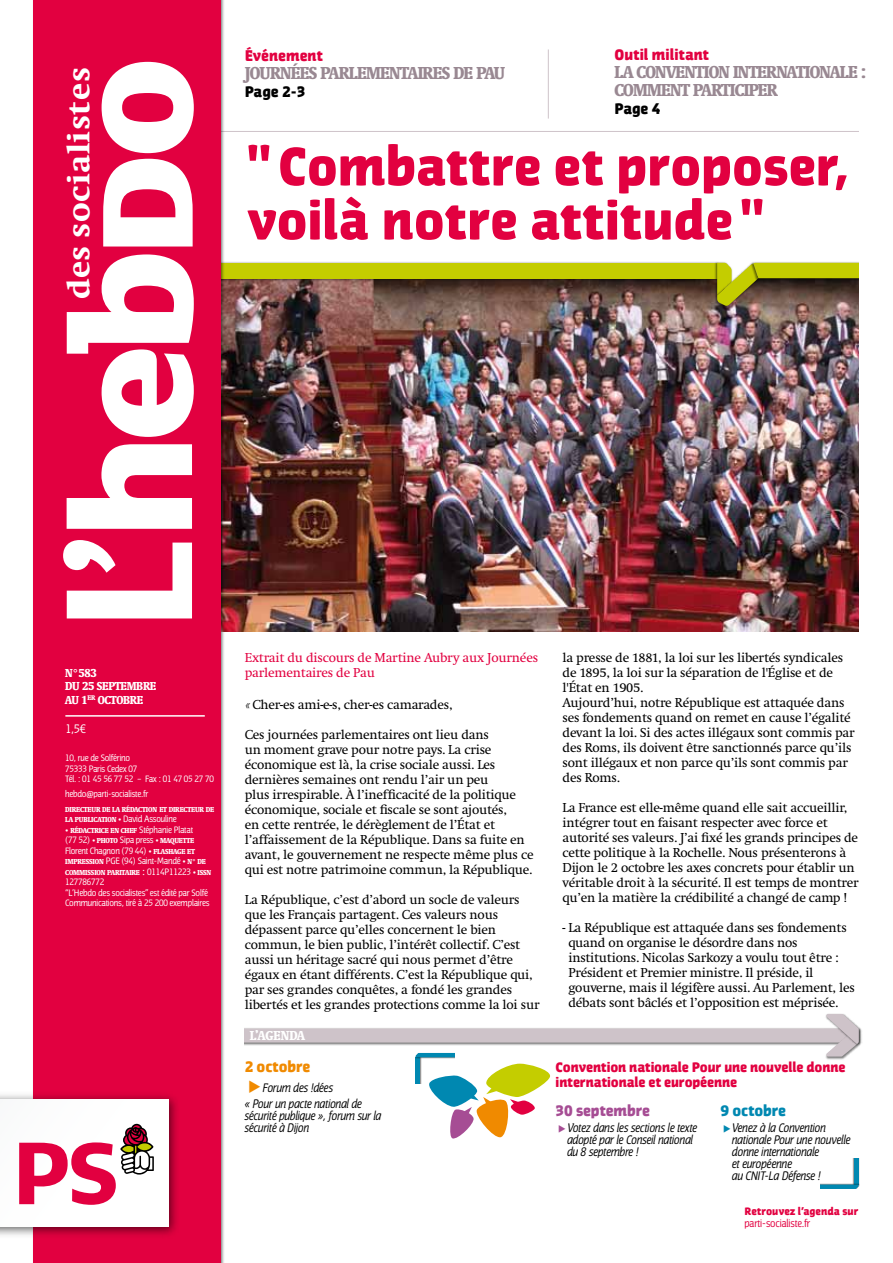
<style>
.page{position:relative;width:893px;height:1263px;background:#fff}
.page>*{position:absolute;margin:0;border:0;box-sizing:border-box;transform-origin:0 0}
.t1{font:900 52.5px/54px "Typo";color:#e20040}
.t2{font:800 32.55px "Swift";letter-spacing:.02em;color:#fff}
.t3{font:700 condensed 18px/18px "Swift";letter-spacing:-.04em;color:#998892}
.t4{font:900 15px "Typo";color:#e20040}
.t5{font:900 15px "Typo";color:#000}
.t6{font:900 15px "Typo";letter-spacing:-.01em;color:#a64d94}
.t7{font:900 15px "Typo";letter-spacing:-.01em;color:#f08a00}
.t8{font:900 15px "Typo";letter-spacing:-.01em;color:#0088b1}
.t9{font:13.5px/15px "Swift";letter-spacing:-.015em;color:#000}
.t10{font:900 13.5px/15px "Typo";letter-spacing:-.01em;color:#e20040}
.t11{font:13.5px/15px "Swift";letter-spacing:-.015em;color:#e20040}
.t12{font:700 condensed 13.5px "Swift";color:#fff}
.t13{font:italic 12px/12px "Typo";letter-spacing:-.01em;color:#000}
.t14{font:700 condensed 12px/13.5px "Swift";letter-spacing:-.025em;color:#fff}
.t15{font:12px "Typo";color:#fff}
.t16{font:900 10.5px "Typo";color:#e20040}
.t17{font:10.5px "Typo";letter-spacing:-.01em;color:#e20040}
.t18{font:9px/10.5px "Typo";letter-spacing:-.02em;color:#fff}
.t19{font:700 condensed 7.5px "Swift";letter-spacing:-.02em;color:#fff}
.s1{font-family:"Swift";font-weight:700;font-stretch:condensed;font-size:7.5px}
.s2{font-weight:400;font-stretch:normal;font-size:10.5px}
.s3{font-family:"Typo";font-weight:400;font-stretch:normal;font-size:9px}
.s4{font-style:italic}
.s5{color:#f08a00}
.s6{color:#0088b1}
.s7{color:#a64d94}
</style>
<div class="page">
<img style="left:226px;top:282px;width:633px;height:349px">
<img style="left:226px;top:262px;width:488px;height:20px">
<div style="left:63px;top:263px;width:654px;height:15px;background:#c4cd00"></div>
<img style="left:714px;top:262px;width:46px;height:48px">
<svg style="left:717px;top:263px;width:142px;height:43px;background:#8a8327"></svg>
<hr style="left:51px;top:131px;width:808px;height:1px;background:#cec3c9">
<hr style="left:548px;top:49px;width:1px;height:70px;background:#cec3c9">
<img style="left:33px;top:0;width:193px;height:1263px">
<div style="left:34px;top:0;width:187px;height:1263px;background:#e20040"></div>
<img style="left:0;top:1089px;width:177px;height:152px">
<svg style="left:0;top:1099px;width:169px;height:127px"></svg>
<svg style="left:67px;top:444px;width:125px;height:85px"></svg>
<svg style="left:63px;top:540px;width:129px;height:78px"></svg>
<svg style="left:67px;top:254px;width:127px;height:183px"></svg>
<svg style="left:102px;top:62px;width:92px;height:91px"></svg>
<svg style="left:103px;top:159px;width:90px;height:87px"></svg>
<hr style="left:65px;top:715px;width:140px;height:2px;background:#fff">
<img style="left:825px;top:1057px;width:21px;height:3px">
<img style="left:828px;top:1013px;width:34px;height:33px">
<svg style="left:429px;top:1064px;width:121px;height:75px"></svg>
<img style="left:415px;top:1058px;width:6px;height:25px">
<hr style="left:416px;top:1057px;width:4px;height:26px;background:#0088b1">
<img style="left:415px;top:1057px;width:39px;height:1px">
<svg style="left:245px;top:1014px;width:614px;height:43px"></svg>
<img style="left:853px;top:1158px;width:6px;height:25px">
<hr style="left:854px;top:1158px;width:4px;height:26px;background:#0088b1">
<img style="left:820px;top:1183px;width:39px;height:4px">
<svg style="left:820px;top:1184px;width:38px;height:5px"></svg>
<h2 class="t2" style="left:61px;top:299px;width:233px;rotate:-90deg">des socialistes</h2>
<p class="t4" style="left:245px;top:47px;width:80px">Événement</p>
<h3 class="t3" style="left:245px;top:64px;width:262px">JOURNÉES PARLEMENTAIRES DE PAU</h3>
<p class="t5" style="left:245px;top:83px;width:62px">Page 2-3</p>
<p class="t4" style="left:614px;top:45px;width:96px">Outil militant</p>
<h3 class="t3" style="left:614px;top:63px;width:253px">LA CONVENTION INTERNATIONALE :<br>COMMENT PARTICIPER</h3>
<p class="t5" style="left:614px;top:99px;width:48px">Page 4</p>
<h1 class="t1" style="left:246px;top:139px;width:605px">" Combattre et proposer, voilà notre attitude "</h1>
<p class="t14" style="left:65px;top:666px;width:93px">N°583<br>DU 25 SEPTEMBRE<br>AU 1<sup>ER</sup> OCTOBRE</p>
<p class="t15" style="left:65px;top:723px;width:22px">1,5€</p>
<p class="t18" style="left:65px;top:753px;width:150px">10, rue de Solférino<br>75333 Paris Cedex 07<br>Tél. : 01 45 56 77 52 – Fax : 01 47 05 27 70</p>
<p class="t18" style="left:65px;top:789px;width:85px">hebdo@parti-socialiste.fr</p>
<p class="t19" style="left:65px;top:805px;width:150px">DIRECTEUR DE LA RÉDACTION ET DIRECTEUR DE</p>
<p class="t18" style="left:65px;top:814px;width:113px"><span class="s1">LA PUBLICATION</span> • David Assouline</p>
<p class="t18" style="left:65px;top:824px;width:129px">• <span class="s1">RÉDACTRICE EN CHEF</span> Stéphanie Platat (77 52) • <span class="s1">PHOTO</span></p>
<p class="t18" style="left:65px;top:835px;width:130px;text-indent:55px">Sipa press • <span class="s1">MAQUETTE<br></span>Florent Chagnon (79 44) • <span class="s1">FLASHA</span></p>
<p class="t19" style="left:177px;top:847px;width:15px">GE ET</p>
<p class="t19" style="left:65px;top:857px;width:5px">IMPRESSION</p>
<p class="t18" style="left:106px;top:856px;width:102px">PGE (94) Saint-Mandé • <span class="s1">N° DE</span></p>
<p class="t19" style="left:65px;top:868px;width:137px">COMMISSION PARITAIRE <span class="s2">:</span> <span class="s3">0114P11223 •</span> ISSN</p>
<p class="t18" style="left:65px;top:877px;width:146px">127786772<br>“L’Hebdo des socialistes” est édité par Solfé<br>Communications, tiré à 25 200 exemplaires</p>
<p class="t11" style="left:245px;top:651px;width:295px">Extrait du discours de Martine Aubry aux Journées parlementaires de Pau</p>
<p class="t9" style="left:245px;top:697px;width:209px"><span class="s4">«</span>Cher-es ami-e-s, cher-es camarades,</p>
<p class="t9" style="left:245px;top:727px;width:290px">Ces journées parlementaires ont lieu dans<br>un moment grave pour notre pays. La crise économique est là, la crise sociale aussi. Les dernières semaines ont rendu l’air un peu<br>plus irrespirable. À l’inefficacité de la politique économique, sociale et fiscale se sont ajoutés,<br>en cette rentrée, le dérèglement de l’État et l’affaissement de la République. Dans sa fuite en avant, le gouvernement ne respecte même plus ce qui est notre patrimoine commun, la République.</p>
<p class="t9" style="left:245px;top:892px;width:296px">La République, c’est d’abord un socle de valeurs que les Français partagent. Ces valeurs nous dépassent parce qu’elles concernent le bien commun, le bien public, l’intérêt collectif. C’est aussi un héritage sacré qui nous permet d’être égaux en étant différents. C’est la République qui, par ses grandes conquêtes, a fondé les grandes libertés et les grandes protections comme la loi sur</p>
<p class="t12" style="left:250px;top:1028px;width:33px">L’AGENDA</p>
<p class="t9" style="left:562px;top:651px;width:294px">la presse de 1881, la loi sur les libertés syndicales de 1895, la loi sur la séparation de l'Église et de l'État en 1905.<br>Aujourd’hui, notre République est attaquée dans ses fondements quand on remet en cause l’égalité devant la loi. Si des actes illégaux sont commis par des Roms, ils doivent être sanctionnés parce qu’ils sont illégaux et non parce qu’ils sont commis par des Roms.</p>
<p class="t9" style="left:562px;top:801px;width:298px">La France est elle-même quand elle sait accueillir, intégrer tout en faisant respecter avec force et autorité ses valeurs. J’ai fixé les grands principes de cette politique à la Rochelle. Nous présenterons à Dijon le 2 octobre les axes concrets pour établir un véritable droit à la sécurité. Il est temps de montrer qu’en la matière la crédibilité a changé de camp !</p>
<p class="t9" style="left:568px;top:921px;width:288px;text-indent:-6px">- La République est attaquée dans ses fondements quand on organise le désordre dans nos institutions. Nicolas Sarkozy a voulu tout être :<br>Président et Premier ministre. Il préside, il gouverne, mais il légifère aussi. Au Parlement, les débats sont bâclés et l’opposition est méprisée.</p>
<p class="t7" style="left:245px;top:1058px;width:67px">2 octobre</p>
<p class="t13" style="left:245px;top:1079px;width:119px;line-height:16.2px"><span class="s5">◆</span>Forum des !dées<br>« Pour un pacte national de</p>
<p class="t13" style="left:245px;top:1110px;width:138px">sécurité publique », forum sur la sécurité à Dijon</p>
<p class="t6" style="left:556px;top:1101px;width:96px">30 septembre</p>
<p class="t10" style="left:556px;top:1060px;width:291px">Convention nationale Pour une nouvelle donne internationale et européenne</p>
<p class="t8" style="left:720px;top:1101px;width:67px">9 octobre</p>
<p class="t13" style="left:732px;top:1122px;width:120px;text-indent:-9px"><span class="s6">◆</span>Venez à la Convention nationale Pour une nouvelle donne internationale<br>et européenne<br>au CNIT-La Défense !</p>
<p class="t13" style="left:567px;top:1122px;width:131px;text-indent:-9px"><span class="s7">◆</span>Votez dans les sections le texte adopté par le Conseil national du 8 septembre !</p>
<p class="t16" style="left:744px;top:1205px;width:115px">Retrouvez l’agenda sur</p>
<p class="t17" style="left:744px;top:1217px;width:67px">parti-socialiste.fr</p>
</div>
